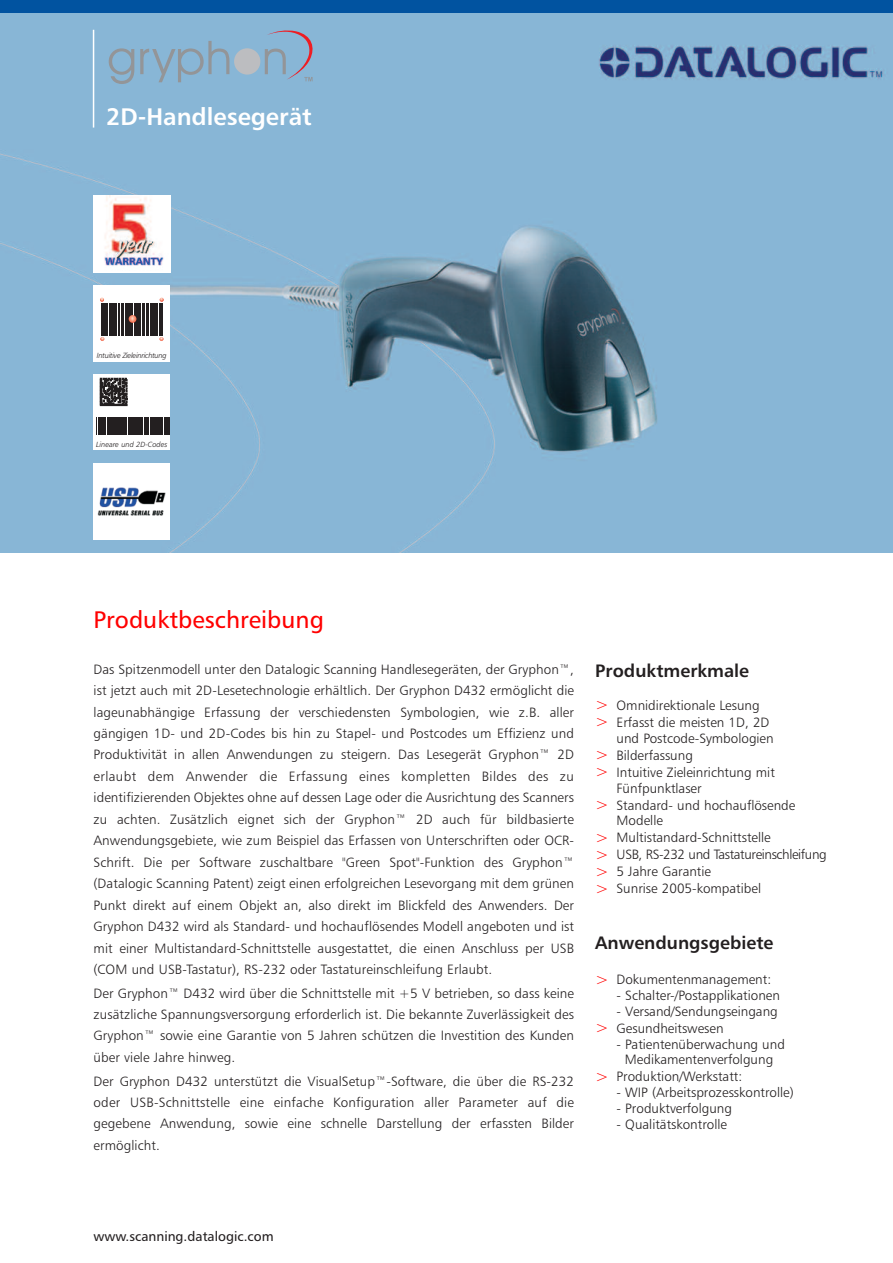
<style>
.page{position:relative;width:893px;height:1263px;background:#fff}
.page>*{position:absolute;margin:0;border:0;box-sizing:border-box;transform-origin:0 0}
.t1{font:24px "Humanist 777 BT Roman B";color:#f00}
.t2{font:24px "Humanist 777 BT Bold B";color:#fff}
.t3{font:18px "Humanist 777 BT Bold B";color:#231f20}
.t4{font:13.5px/21.5px "Humanist 777 BT Light B";letter-spacing:.005em;color:#231f20}
.t5{font:13.5px "Humanist 777 BT Roman B";color:#231f20}
.t6{font:7.5px "Humanist 777 BT Light Italic B";letter-spacing:-.03em;color:#231f20}
.t7{font:7.5px "Humanist 777 BT Light Italic B";color:#231f20}
.s1{font-family:"Humanist 777 BT Bold B";font-size:18px}
.s2{font-size:16.5px;color:#f00}
</style>
<div class="page">
<img style="left:0;top:13px;width:893px;height:540px">
<div style="left:0;top:0;width:893px;height:13px;background:#0153a0"></div>
<hr style="left:93px;top:30px;width:1px;height:98px;background:#fff">
<div style="left:94px;top:285px;width:76px;height:76px;background:#fff"></div>
<hr style="left:101px;top:303px;width:1px;height:33px;background:#231f20">
<hr style="left:102px;top:303px;width:1px;height:33px;background:#231f20">
<hr style="left:103px;top:303px;width:2px;height:33px;background:#231f20">
<hr style="left:105px;top:303px;width:1px;height:33px;background:#231f20">
<hr style="left:106px;top:303px;width:2px;height:33px;background:#231f20">
<hr style="left:109px;top:303px;width:1px;height:33px;background:#231f20">
<hr style="left:110px;top:303px;width:1px;height:33px;background:#231f20">
<hr style="left:112px;top:303px;width:1px;height:33px;background:#231f20">
<hr style="left:114px;top:303px;width:1px;height:33px;background:#231f20">
<hr style="left:116px;top:303px;width:1px;height:33px;background:#231f20">
<hr style="left:119px;top:303px;width:1px;height:33px;background:#231f20">
<hr style="left:120px;top:303px;width:1px;height:33px;background:#231f20">
<hr style="left:121px;top:303px;width:1px;height:33px;background:#231f20">
<hr style="left:122px;top:303px;width:1px;height:33px;background:#231f20">
<hr style="left:123px;top:303px;width:1px;height:33px;background:#231f20">
<hr style="left:125px;top:303px;width:1px;height:33px;background:#231f20">
<hr style="left:127px;top:303px;width:1px;height:33px;background:#231f20">
<hr style="left:128px;top:303px;width:2px;height:33px;background:#231f20">
<hr style="left:130px;top:303px;width:2px;height:33px;background:#231f20">
<hr style="left:132px;top:303px;width:1px;height:33px;background:#231f20">
<hr style="left:134px;top:303px;width:2px;height:33px;background:#231f20">
<hr style="left:136px;top:303px;width:1px;height:33px;background:#231f20">
<hr style="left:138px;top:303px;width:1px;height:33px;background:#231f20">
<hr style="left:139px;top:303px;width:1px;height:33px;background:#231f20">
<hr style="left:140px;top:303px;width:1px;height:33px;background:#231f20">
<hr style="left:143px;top:303px;width:1px;height:33px;background:#231f20">
<hr style="left:145px;top:303px;width:1px;height:33px;background:#231f20">
<hr style="left:146px;top:303px;width:1px;height:33px;background:#231f20">
<hr style="left:147px;top:303px;width:1px;height:33px;background:#231f20">
<hr style="left:148px;top:303px;width:1px;height:33px;background:#231f20">
<hr style="left:150px;top:303px;width:1px;height:33px;background:#231f20">
<hr style="left:151px;top:303px;width:2px;height:33px;background:#231f20">
<hr style="left:153px;top:303px;width:2px;height:33px;background:#231f20">
<hr style="left:155px;top:303px;width:2px;height:33px;background:#231f20">
<hr style="left:157px;top:303px;width:1px;height:33px;background:#231f20">
<hr style="left:159px;top:303px;width:1px;height:33px;background:#231f20">
<hr style="left:161px;top:303px;width:1px;height:33px;background:#231f20">
<hr style="left:163px;top:303px;width:1px;height:33px;background:#231f20">
<svg style="left:129px;top:315px;width:7px;height:8px"></svg>
<svg style="left:160px;top:298px;width:4px;height:4px"></svg>
<svg style="left:159px;top:337px;width:5px;height:4px"></svg>
<svg style="left:100px;top:337px;width:4px;height:4px"></svg>
<svg style="left:100px;top:298px;width:4px;height:4px"></svg>
<div style="left:94px;top:463px;width:76px;height:77px;background:#fff"></div>
<img style="left:98px;top:488px;width:68px;height:28px">
<div style="left:94px;top:374px;width:76px;height:76px;background:#fff"></div>
<svg style="left:100px;top:378px;width:27px;height:26px"></svg>
<div style="left:100px;top:404px;width:27px;height:2px;border:1px solid #231f20"></div>
<svg style="left:96px;top:417px;width:74px;height:18px"></svg>
<svg style="left:109px;top:48px;width:25px;height:36px"></svg>
<svg style="left:140px;top:41px;width:89px;height:41px;background:#8aaec7"></svg>
<div style="left:234px;top:48px;width:26px;height:27px;background:#bcbdc0;border-radius:50%"></div>
<svg style="left:265px;top:30px;width:51px;height:51px;background:#8fa9c5"></svg>
<img style="left:94px;top:196px;width:76px;height:76px">
<h1 class="t2" style="left:106px;top:102px;width:207px">2D-Handlesegerät</h1>
<p class="t6" style="left:97px;top:351px;width:71px">Intuitive Zieleinrichtung</p>
<p class="t7" style="left:96px;top:440px;width:73px">Lineare und 2D-Codes</p>
<h1 class="t1" style="left:94px;top:606px;width:232px">Produktbeschreibung</h1>
<p class="t4" style="left:94px;top:658px;width:657px">Das Spitzenmodell unter den Datalogic Scanning Handlesegeräten, der Gryphon™, <span class="s1">Produktmerkmale </span>ist jetzt auch mit 2D-Lesetechnologie erhältlich. Der Gryphon D432 ermöglicht die<br>lageunabhängige Erfassung der verschiedensten Symbologien, wie z.B. aller<br>gängigen 1D- und 2D-Codes bis hin zu Stapel- und Postcodes um Effizienz und<br>Produktivität in allen Anwendungen zu steigern. Das Lesegerät Gryphon™ 2D<br>erlaubt dem Anwender die Erfassung eines kompletten Bildes des zu<br>identifizierenden Objektes ohne auf dessen Lage oder die Ausrichtung des Scanners<br>zu achten. Zusätzlich eignet sich der Gryphon™ 2D auch für bildbasierte<br>Anwendungsgebiete, wie zum Beispiel das Erfassen von Unterschriften oder OCR-<br>Schrift. Die per Software zuschaltbare "Green Spot"-Funktion des Gryphon™<br>(Datalogic Scanning Patent) zeigt einen erfolgreichen Lesevorgang mit dem grünen<br>Punkt direkt auf einem Objekt an, also direkt im Blickfeld des Anwenders. Der<br>Gryphon D432 wird als Standard- und hochauflösendes Modell angeboten und ist<br>mit einer Multistandard-Schnittstelle ausgestattet, die einen Anschluss per USB<br>(COM und USB-Tastatur), RS-232 oder Tastatureinschleifung Erlaubt.</p>
<p class="t4" style="left:94px;top:982px;width:482px;text-align:justify">Der Gryphon™ D432 wird über die Schnittstelle mit +5 V betrieben, so dass keine zusätzliche Spannungsversorgung erforderlich ist. Die bekannte Zuverlässigkeit des Gryphon™ sowie eine Garantie von 5 Jahren schützen die Investition des Kunden über viele Jahre hinweg.</p>
<p class="t4" style="left:94px;top:1070px;width:482px;text-align:justify">Der Gryphon D432 unterstützt die VisualSetup™-Software, die über die RS-232 oder USB-Schnittstelle eine einfache Konfiguration aller Parameter auf die gegebene Anwendung, sowie eine schnelle Darstellung der erfassten Bilder ermöglicht.</p>
<p class="t4" style="left:595px;top:697px;width:176px;line-height:17.1px"><span class="s2">&gt;</span> Omnidirektionale Lesung <span class="s2">&gt;</span> Erfasst die meisten 1D, 2D</p>
<p class="t4" style="left:595px;top:729px;width:181px;line-height:17.1px;text-indent:21px">und Postcode-Symbologien <span class="s2">&gt;</span> Bilderfassung<br><span class="s2">&gt;</span> Intuitive Zieleinrichtung mit</p>
<p class="t4" style="left:595px;top:779px;width:202px;line-height:17.1px;text-indent:21px">Fünfpunktlaser<br><span class="s2">&gt;</span> Standard- und hochauflösende</p>
<p class="t4" style="left:595px;top:812px;width:233px;line-height:17.1px;text-indent:21px">Modelle<br><span class="s2">&gt;</span> Multistandard-Schnittstelle<br><span class="s2">&gt;</span> USB, RS-232 und Tastatureinschleifung <span class="s2">&gt;</span> 5 Jahre Garantie<br><span class="s2">&gt;</span> Sunrise 2005-kompatibel</p>
<h2 class="t3" style="left:595px;top:932px;width:180px">Anwendungsgebiete</h2>
<p class="t4" style="left:595px;top:969px;width:177px"><span class="s2">&gt;</span> Dokumentenmanagement:</p>
<p class="t4" style="left:617px;top:984px;width:165px">- Schalter-/Postapplikationen</p>
<p class="t4" style="left:595px;top:1002px;width:184px;line-height:17.1px;text-indent:21px">- Versand/Sendungseingang <span class="s2">&gt;</span> Gesundheitswesen</p>
<p class="t4" style="left:617px;top:1036px;width:170px;line-height:15.8px;text-align:center">- Patientenüberwachung und<br>Medikamentenverfolgung</p>
<p class="t4" style="left:595px;top:1066px;width:148px"><span class="s2">&gt;</span> Produktion/Werkstatt:</p>
<p class="t4" style="left:617px;top:1082px;width:179px">- WIP (Arbeitsprozesskontrolle)</p>
<p class="t4" style="left:617px;top:1097px;width:117px">- Produktverfolgung</p>
<p class="t4" style="left:617px;top:1113px;width:112px">- Qualitätskontrolle</p>
<p class="t5" style="left:94px;top:1229px;width:182px">www.scanning.datalogic.com</p>
</div>
